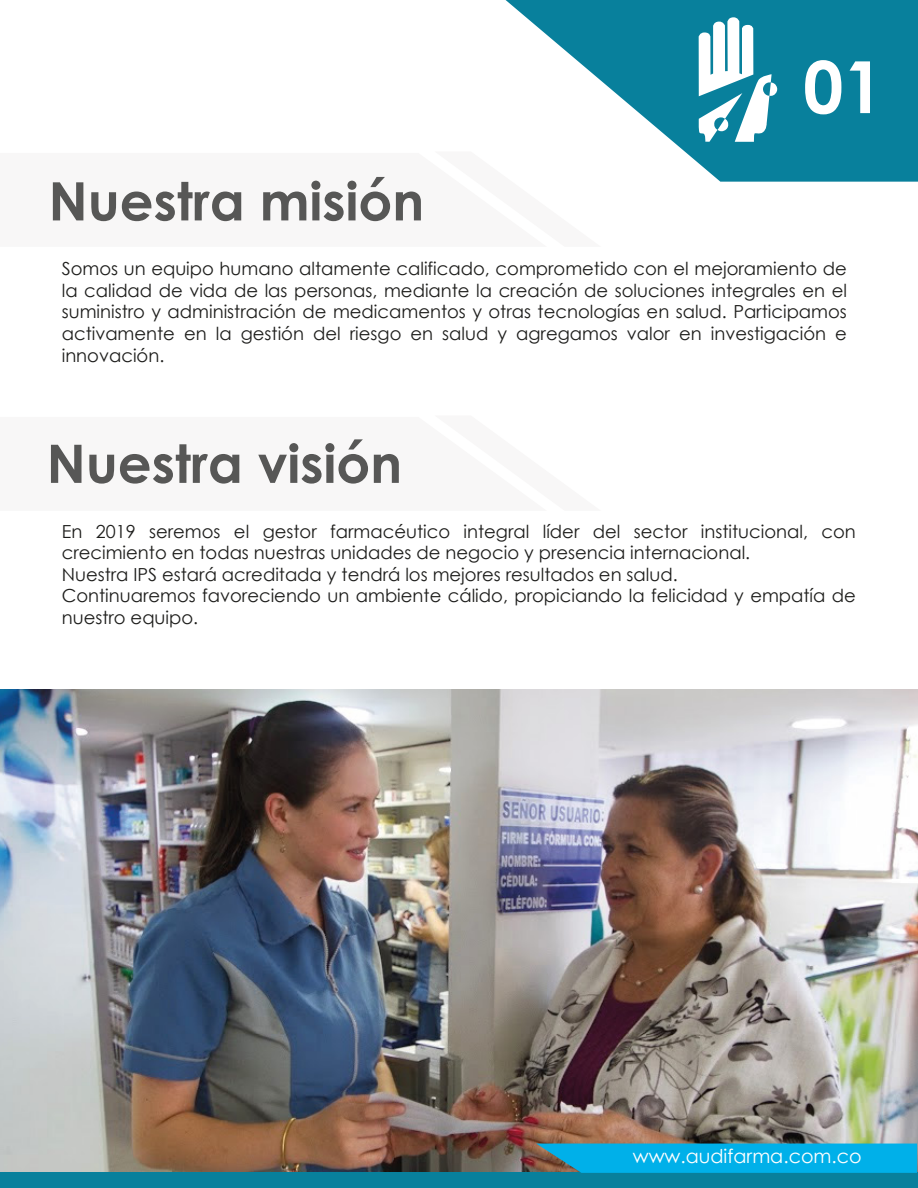
<style>
.page{position:relative;width:918px;height:1188px;background:#fff}
.page>*{position:absolute;margin:0;border:0;box-sizing:border-box;transform-origin:0 0}
.t1{font:700 72px "Century Gothic";color:#fff}
.t2{font:700 53.1px "Century Gothic";color:#575756}
.t3{font:19.2px "Century Gothic";color:#fff}
.t4{font:18px/21.6px "Century Gothic";color:#1d1d1b;text-align:justify}
</style>
<div class="page">
<img style="left:0;top:690px;width:918px;height:496px">
<div style="left:0;top:1173px;width:917px;height:15px;background:#08809c"></div>
<svg style="left:506px;top:0;width:412px;height:182px;fill:#08809c"></svg>
<svg style="left:506px;top:151px;width:95px;height:31px"></svg>
<svg style="left:536px;top:1144px;width:381px;height:29px;background:#07aade"></svg>
<svg style="left:698px;top:17px;width:79px;height:125px"></svg>
<h2 class="t2" style="left:48px;top:161px;width:377px">Nuestra misión</h2>
<h1 class="t1" style="left:803px;top:32px;width:82px">01</h1>
<p class="t4" style="left:62px;top:258px;width:787px">Somos un equipo humano altamente calificado, comprometido con el mejoramiento de la calidad de vida de las personas, mediante la creación de soluciones integrales en el suministro y administración de medicamentos y otras tecnologías en salud. Participamos activamente en la gestión del riesgo en salud y agregamos valor en investigación e innovación.</p>
<h2 class="t2" style="left:47px;top:423px;width:357px">Nuestra visión</h2>
<p class="t4" style="left:62px;top:520px;width:796px;text-align:left">En 2019 seremos el gestor farmacéutico integral líder del sector institucional, con crecimiento en todas nuestras unidades de negocio y presencia internacional.<br>Nuestra IPS estará acreditada y tendrá los mejores resultados en salud.<br>Continuaremos favoreciendo un ambiente cálido, propiciando la felicidad y empatía de nuestro equipo.</p>
<p class="t3" style="left:633px;top:1143px;width:231px">www.audifarma.com.co</p>
</div>
